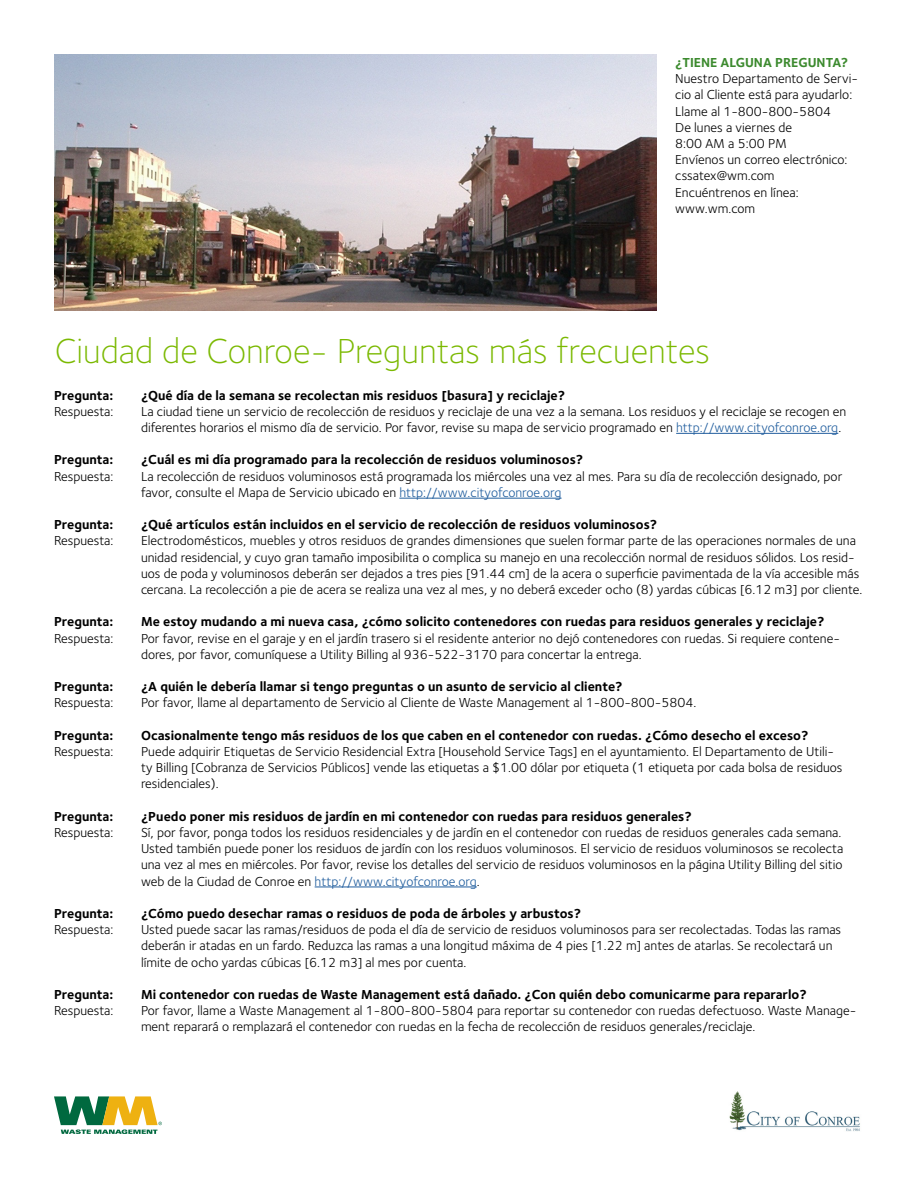
<style>
.page{position:relative;width:918px;height:1188px;background:#fff}
.page>*{position:absolute;margin:0;border:0;box-sizing:border-box;transform-origin:0 0}
.t1{font:300 36px "Foundry Sterling";color:#7bb902}
.t2{font:13.5px/16.2px "Foundry Sterling";color:#000}
.t3{font:700 13.5px "Foundry Sterling";color:#000}
.t4{font:700 13.5px "Foundry Sterling";color:#3c8a2e}
.s1{color:#215e9e}
</style>
<div class="page">
<hr style="left:676px;top:433px;width:162px;height:1px;background:#215e9e">
<hr style="left:399px;top:498px;width:163px;height:1px;background:#215e9e">
<hr style="left:315px;top:887px;width:162px;height:1px;background:#215e9e">
<img style="left:729px;top:1091px;width:131px;height:40px">
<svg style="left:54px;top:1096px;width:108px;height:38px"></svg>
<img style="left:55px;top:54px;width:602px;height:256px">
<p class="t4" style="left:675px;top:54px;width:174px">¿TIENE ALGUNA PREGUNTA?</p>
<p class="t2" style="left:675px;top:71px;width:184px">Nuestro Departamento de Servi&shy;cio al Cliente está para ayudarlo:<br>Llame al 1-800-800-5804<br>De lunes a viernes de<br>8:00 AM a 5:00 PM<br>Envíenos un correo electrónico: cssatex@wm.com<br>Encuéntrenos en línea: www.wm.com</p>
<h1 class="t1" style="left:55px;top:330px;width:657px">Ciudad de Conroe- Preguntas más frecuentes</h1>
<p class="t3" style="left:54px;top:387px;width:61px">Pregunta:</p>
<p class="t2" style="left:54px;top:403px;width:61px">Respuesta:</p>
<p class="t3" style="left:54px;top:452px;width:61px">Pregunta:</p>
<p class="t2" style="left:54px;top:468px;width:61px">Respuesta:</p>
<p class="t3" style="left:54px;top:517px;width:61px">Pregunta:</p>
<p class="t2" style="left:54px;top:533px;width:61px">Respuesta:</p>
<p class="t3" style="left:54px;top:614px;width:61px">Pregunta:</p>
<p class="t2" style="left:54px;top:630px;width:61px">Respuesta:</p>
<p class="t3" style="left:54px;top:679px;width:61px">Pregunta:</p>
<p class="t2" style="left:54px;top:695px;width:61px">Respuesta:</p>
<p class="t3" style="left:54px;top:727px;width:61px">Pregunta:</p>
<p class="t2" style="left:54px;top:744px;width:61px">Respuesta:</p>
<p class="t3" style="left:54px;top:808px;width:61px">Pregunta:</p>
<p class="t2" style="left:54px;top:825px;width:61px">Respuesta:</p>
<p class="t3" style="left:54px;top:905px;width:61px">Pregunta:</p>
<p class="t2" style="left:54px;top:922px;width:61px">Respuesta:</p>
<p class="t3" style="left:54px;top:986px;width:61px">Pregunta:</p>
<p class="t2" style="left:54px;top:1003px;width:61px">Respuesta:</p>
<p class="t3" style="left:141px;top:387px;width:426px">¿Qué día de la semana se recolectan mis residuos [basura] y reciclaje?</p>
<p class="t2" style="left:141px;top:403px;width:707px">La ciudad tiene un servicio de recolección de residuos y reciclaje de una vez a la semana. Los residuos y el reciclaje se recogen en diferentes horarios el mismo día de servicio. Por favor, revise su mapa de servicio programado en <span class="s1">http://www.cityofconroe.org</span>.</p>
<p class="t3" style="left:141px;top:452px;width:444px">¿Cuál es mi día programado para la recolección de residuos voluminosos?</p>
<p class="t2" style="left:141px;top:468px;width:703px">La recolección de residuos voluminosos está programada los miércoles una vez al mes. Para su día de recolección designado, por favor, consulte el Mapa de Servicio ubicado en <span class="s1">http://www.cityofconroe.org</span></p>
<p class="t3" style="left:141px;top:517px;width:518px">¿Qué artículos están incluidos en el servicio de recolección de residuos voluminosos?</p>
<p class="t2" style="left:141px;top:533px;width:723px">Electrodomésticos, muebles y otros residuos de grandes dimensiones que suelen formar parte de las operaciones normales de una unidad residencial, y cuyo gran tamaño imposibilita o complica su manejo en una recolección normal de residuos sólidos. Los resid&shy;uos de poda y voluminosos deberán ser dejados a tres pies [91.44 cm] de la acera o superficie pavimentada de la vía accesible más cercana. La recolección a pie de acera se realiza una vez al mes, y no deberá exceder ocho (8) yardas cúbicas [6.12 m3] por cliente.</p>
<p class="t3" style="left:141px;top:614px;width:685px">Me estoy mudando a mi nueva casa, ¿cómo solicito contenedores con ruedas para residuos generales y reciclaje?</p>
<p class="t2" style="left:141px;top:630px;width:701px">Por favor, revise en el garaje y en el jardín trasero si el residente anterior no dejó contenedores con ruedas. Si requiere contene&shy;dores, por favor, comuníquese a Utility Billing al 936-522-3170 para concertar la entrega.</p>
<p class="t3" style="left:141px;top:679px;width:483px">¿A quién le debería llamar si tengo preguntas o un asunto de servicio al cliente?</p>
<p class="t2" style="left:141px;top:695px;width:557px">Por favor, llame al departamento de Servicio al Cliente de Waste Management al 1-800-800-5804.</p>
<p class="t3" style="left:141px;top:727px;width:669px">Ocasionalmente tengo más residuos de los que caben en el contenedor con ruedas. ¿Cómo desecho el exceso?</p>
<p class="t2" style="left:141px;top:744px;width:703px">Puede adquirir Etiquetas de Servicio Residencial Extra [Household Service Tags] en el ayuntamiento. El Departamento de Utili&shy;ty Billing [Cobranza de Servicios Públicos] vende las etiquetas a $1.00 dólar por etiqueta (1 etiqueta por cada bolsa de residuos residenciales).</p>
<p class="t3" style="left:141px;top:808px;width:552px">¿Puedo poner mis residuos de jardín en mi contenedor con ruedas para residuos generales?</p>
<p class="t2" style="left:141px;top:825px;width:704px">Sí, por favor, ponga todos los residuos residenciales y de jardín en el contenedor con ruedas de residuos generales cada semana.<br>Usted también puede poner los residuos de jardín con los residuos voluminosos. El servicio de residuos voluminosos se recolecta una vez al mes en miércoles. Por favor, revise los detalles del servicio de residuos voluminosos en la página Utility Billing del sitio web de la Ciudad de Conroe en <span class="s1">http://www.cityofconroe.org</span>.</p>
<p class="t3" style="left:141px;top:905px;width:442px">¿Cómo puedo desechar ramas o residuos de poda de árboles y arbustos?</p>
<p class="t2" style="left:141px;top:922px;width:702px">Usted puede sacar las ramas/residuos de poda el día de servicio de residuos voluminosos para ser recolectadas. Todas las ramas deberán ir atadas en un fardo. Reduzca las ramas a una longitud máxima de 4 pies [1.22 m] antes de atarlas. Se recolectará un límite de ocho yardas cúbicas [6.12 m3] al mes por cuenta.</p>
<p class="t3" style="left:141px;top:986px;width:667px">Mi contenedor con ruedas de Waste Management está dañado. ¿Con quién debo comunicarme para repararlo?</p>
<p class="t2" style="left:141px;top:1003px;width:717px">Por favor, llame a Waste Management al 1-800-800-5804 para reportar su contenedor con ruedas defectuoso. Waste Manage&shy;ment reparará o remplazará el contenedor con ruedas en la fecha de recolección de residuos generales/reciclaje.</p>
</div>
